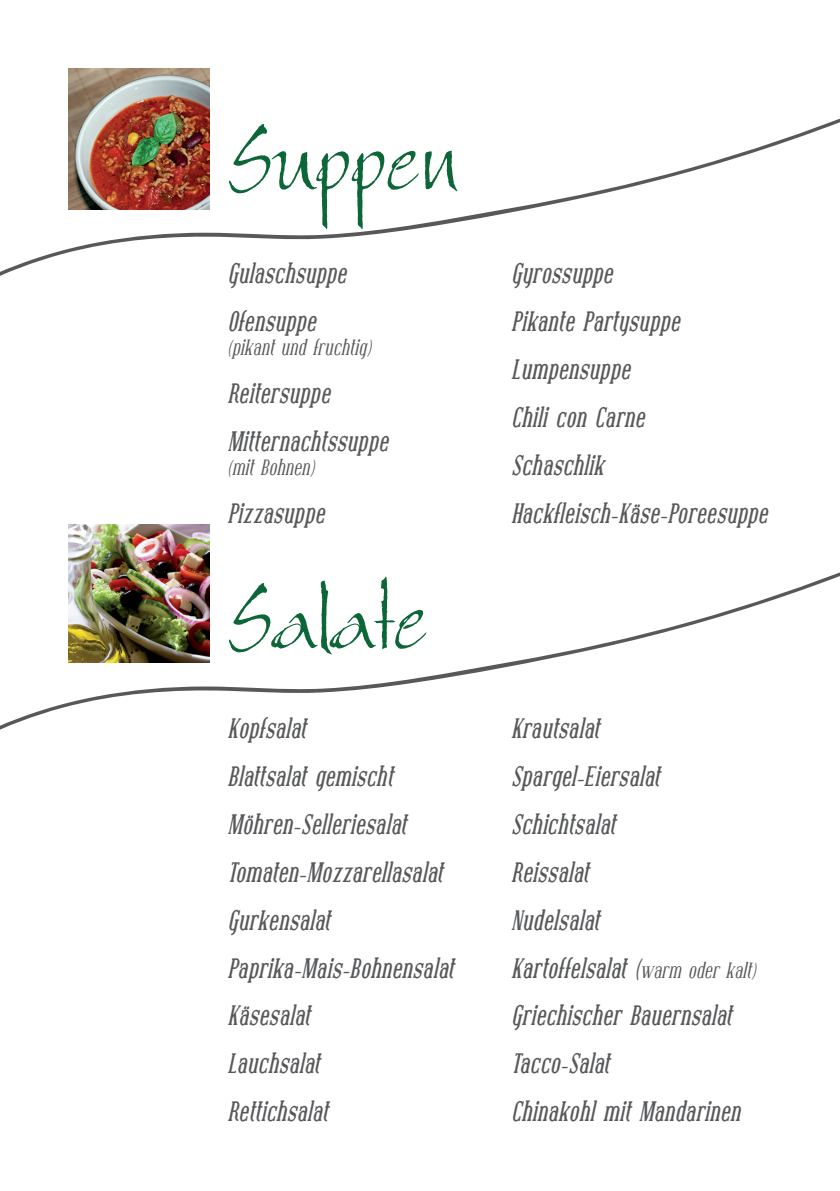
<style>
.page{position:relative;width:840px;height:1191px;background:#fff}
.page>*{position:absolute;margin:0;border:0;box-sizing:border-box;transform-origin:0 0}
.t1{font:90px "Bergell Plain";color:#0c6638}
.gerichte{font:italic 700 28px "Covington Cond";color:#57585a}
.zusätze{font:italic 22px "Covington Cond";color:#57585a}
.s1{font-weight:400;font-size:22px}
</style>
<div class="page">
<svg style="left:0;top:119px;width:839px;height:157px"></svg>
<svg style="left:0;top:524px;width:839px;height:206px"></svg>
<img style="left:68px;top:68px;width:142px;height:142px">
<img style="left:68px;top:525px;width:142px;height:137px">
<p class="t1" style="left:227px;top:105px;width:232px">Suppen</p>
<p class="gerichte" style="left:227px;top:259px;width:120px">Gulaschsuppe</p>
<p class="gerichte" style="left:227px;top:307px;width:90px">Ofensuppe</p>
<p class="zusätze" style="left:227px;top:336px;width:145px">(pikant und fruchtig)</p>
<p class="gerichte" style="left:227px;top:379px;width:104px">Reitersuppe</p>
<p class="gerichte" style="left:227px;top:427px;width:162px">Mitternachtssuppe</p>
<p class="zusätze" style="left:227px;top:456px;width:89px">(mit Bohnen)</p>
<p class="gerichte" style="left:227px;top:499px;width:99px">Pizzasuppe</p>
<p class="t1" style="left:227px;top:564px;width:203px">Salate</p>
<p class="gerichte" style="left:227px;top:714px;width:80px">Kopfsalat</p>
<p class="gerichte" style="left:227px;top:762px;width:167px">Blattsalat gemischt</p>
<p class="gerichte" style="left:227px;top:810px;width:180px">Möhren-Selleriesalat</p>
<p class="gerichte" style="left:227px;top:857px;width:216px">Tomaten-Mozzarellasalat</p>
<p class="gerichte" style="left:227px;top:905px;width:104px">Gurkensalat</p>
<p class="gerichte" style="left:227px;top:953px;width:227px">Paprika-Mais-Bohnensalat</p>
<p class="gerichte" style="left:227px;top:1001px;width:84px">Käsesalat</p>
<p class="gerichte" style="left:227px;top:1049px;width:94px">Lauchsalat</p>
<p class="gerichte" style="left:227px;top:1097px;width:102px">Rettichsalat</p>
<p class="gerichte" style="left:510px;top:259px;width:103px">Gyrossuppe</p>
<p class="gerichte" style="left:510px;top:307px;width:170px">Pikante Partysuppe</p>
<p class="gerichte" style="left:510px;top:355px;width:120px">Lumpensuppe</p>
<p class="gerichte" style="left:510px;top:403px;width:135px">Chili con Carne</p>
<p class="gerichte" style="left:510px;top:451px;width:94px">Schaschlik</p>
<p class="gerichte" style="left:510px;top:499px;width:258px">Hackfleisch-Käse-Poreesuppe</p>
<p class="gerichte" style="left:510px;top:714px;width:90px">Krautsalat</p>
<p class="gerichte" style="left:510px;top:762px;width:150px">Spargel-Eiersalat</p>
<p class="gerichte" style="left:510px;top:810px;width:106px">Schichtsalat</p>
<p class="gerichte" style="left:510px;top:857px;width:79px">Reissalat</p>
<p class="gerichte" style="left:510px;top:905px;width:90px">Nudelsalat</p>
<p class="gerichte" style="left:510px;top:953px;width:246px">Kartoffelsalat (<span class="s1">warm oder kalt)</span></p>
<p class="gerichte" style="left:510px;top:1001px;width:222px">Griechischer Bauernsalat</p>
<p class="gerichte" style="left:510px;top:1049px;width:100px">Tacco-Salat</p>
<p class="gerichte" style="left:510px;top:1097px;width:231px">Chinakohl mit Mandarinen</p>
</div>
